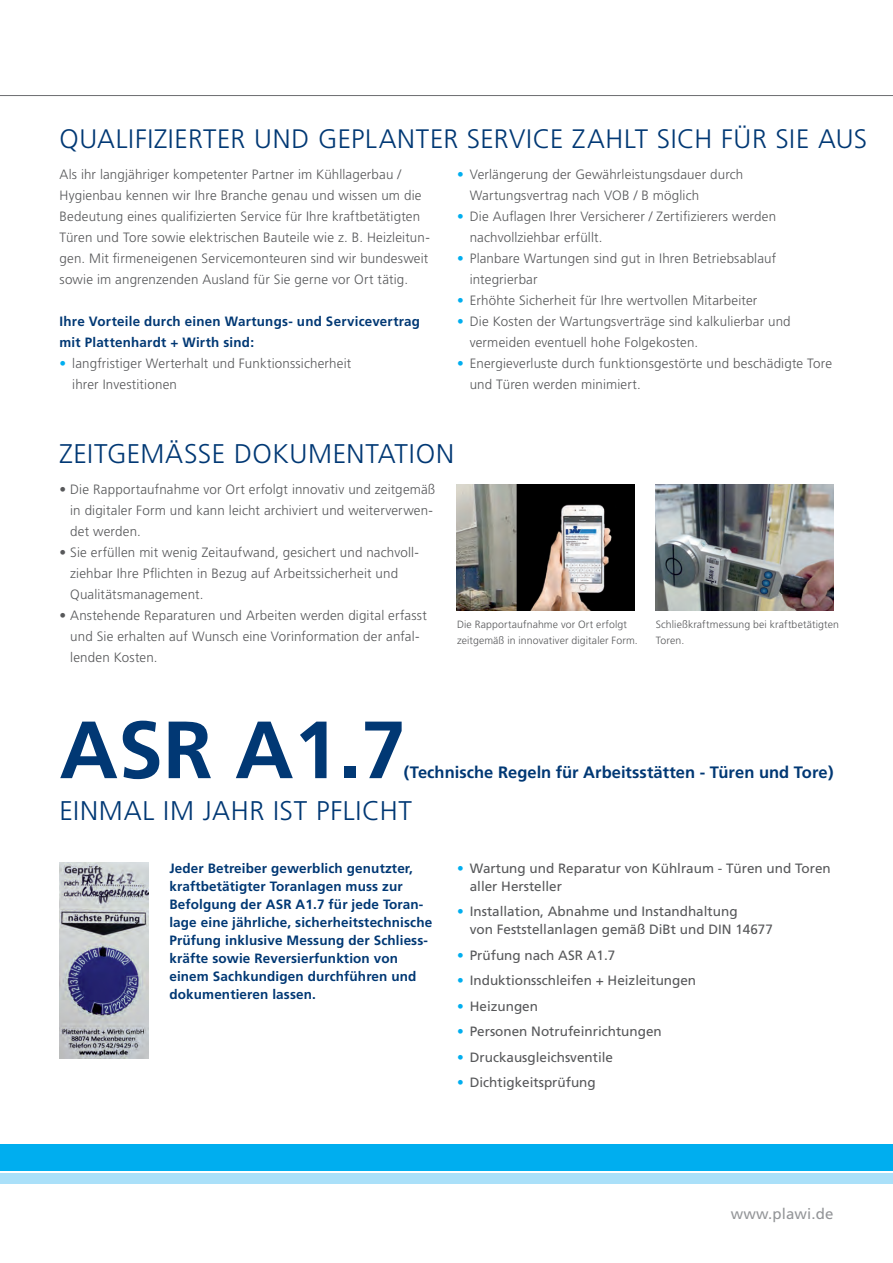
<style>
.page{position:relative;width:893px;height:1263px;background:#fff}
.page>*{position:absolute;margin:0;border:0;box-sizing:border-box;transform-origin:0 0}
.t1{font:700 81px "Frutiger";color:#013874}
.t2{font:300 27px "Frutiger";letter-spacing:.025em;color:#013874}
.t3{font:300 26.7px "Frutiger";letter-spacing:.02em;color:#013874}
.t4{font:700 16.5px "Frutiger";color:#013874}
.t5{font:15px "Frutiger LT Std";letter-spacing:.01em;color:#939598}
.t6{font:300 13.5px/21px "Frutiger LT Std";letter-spacing:.015em;color:#57585a}
.t7{font:13.5px/18px "Frutiger";color:#57585a}
.t8{font:700 13.5px/18px "Frutiger";letter-spacing:.01em;color:#013874}
.t9{font:700 13.5px/21px "Frutiger LT Std";letter-spacing:.02em;color:#013874}
.t10{font:300 10.5px/15px "Frutiger LT Std";letter-spacing:.01em;color:#57585a}
.s1{color:#00aeef}
.s2{font-family:"Frutiger LT Std";font-weight:300;color:#00aeef}
</style>
<div class="page">
<div style="left:0;top:1144px;width:893px;height:26px;background:#00aeef"></div>
<div style="left:0;top:1173px;width:893px;height:11px;background:#aae0f9"></div>
<hr style="left:0;top:95px;width:893px;height:1px;background:#6c6d70">
<img style="left:457px;top:484px;width:178px;height:126px">
<img style="left:656px;top:484px;width:177px;height:126px">
<img style="left:60px;top:862px;width:88px;height:197px">
<h3 class="t3" style="left:60px;top:124px;width:809px">QUALIFIZIERTER UND GEPLANTER SERVICE ZAHLT SICH FÜR SIE AUS</h3>
<p class="t6" style="left:60px;top:164px;width:372px">Als ihr langjähriger kompetenter Partner im Kühllagerbau / Hygienbau kennen wir Ihre Branche genau und wissen um die Bedeutung eines qualifizierten Service für Ihre kraftbetätigten Türen und Tore sowie elektrischen Bauteile wie z. B. Heizleitun&shy;gen. Mit firmeneigenen Servicemonteuren sind wir bundesweit sowie im angrenzenden Ausland für Sie gerne vor Ort tätig.</p>
<p class="t9" style="left:60px;top:311px;width:362px">Ihre Vorteile durch einen Wartungs- und Servicevertrag mit Plattenhardt + Wirth sind:</p>
<p class="t6" style="left:72px;top:353px;width:280px;text-indent:-13px"><span class="s1">•</span> langfristiger Werterhalt und Funktionssicherheit ihrer Investitionen</p>
<p class="t6" style="left:470px;top:164px;width:275px;text-indent:-13px"><span class="s1">•</span> Verlängerung der Gewährleistungsdauer durch<br>Wartungsvertrag nach VOB / B möglich</p>
<p class="t6" style="left:470px;top:206px;width:308px;text-indent:-13px"><span class="s1">•</span> Die Auflagen Ihrer Versicherer / Zertifizierers werden nachvollziehbar erfüllt.</p>
<p class="t6" style="left:470px;top:248px;width:308px;text-indent:-13px"><span class="s1">•</span> Planbare Wartungen sind gut in Ihren Betriebsablauf integrierbar</p>
<p class="t6" style="left:457px;top:290px;width:302px"><span class="s1">•</span> Erhöhte Sicherheit für Ihre wertvollen Mitarbeiter</p>
<p class="t6" style="left:470px;top:311px;width:322px;text-indent:-13px"><span class="s1">•</span> Die Kosten der Wartungsverträge sind kalkulierbar und vermeiden eventuell hohe Folgekosten.</p>
<p class="t6" style="left:470px;top:353px;width:364px;text-indent:-13px"><span class="s1">•</span> Energieverluste durch funktionsgestörte und beschädigte Tore und Türen werden minimiert.</p>
<h2 class="t2" style="left:60px;top:439px;width:396px">ZEITGEMÄSSE DOKUMENTATION</h2>
<p class="t6" style="left:70px;top:479px;width:367px;text-indent:-11px">• Die Rapportaufnahme vor Ort erfolgt innovativ und zeitgemäß in digitaler Form und kann leicht archiviert und weiterverwen&shy;det werden.</p>
<p class="t6" style="left:70px;top:542px;width:350px;text-indent:-11px">• Sie erfüllen mit wenig Zeitaufwand, gesichert und nachvoll&shy;ziehbar Ihre Pflichten in Bezug auf Arbeitssicherheit und<br>Qualitätsmanagement.</p>
<p class="t6" style="left:70px;top:605px;width:358px;text-indent:-11px">• Anstehende Reparaturen und Arbeiten werden digital erfasst und Sie erhalten auf Wunsch eine Vorinformation der anfal&shy;lenden Kosten.</p>
<p class="t10" style="left:457px;top:617px;width:182px">Die Rapportaufnahme vor Ort erfolgt zeitgemäß in innovativer digitaler Form.</p>
<p class="t10" style="left:656px;top:617px;width:185px">Schließkraftmessung bei kraftbetätigten<br>Toren.</p>
<h1 class="t1" style="left:60px;top:702px;width:348px">ASR A1.7</h1>
<p class="t4" style="left:404px;top:763px;width:431px">(Technische Regeln für Arbeitsstätten - Türen und Tore)</p>
<h2 class="t2" style="left:60px;top:796px;width:354px">EINMAL IM JAHR IST PFLICHT</h2>
<p class="t8" style="left:169px;top:859px;width:264px">Jeder Betreiber gewerblich genutzter, kraftbetätigter Toranlagen muss zur Befolgung der ASR A1.7 für jede Toran&shy;lage eine jährliche, sicherheitstechnische Prüfung inklusive Messung der Schliess&shy;kräfte sowie Reversierfunktion von einem Sachkundigen durchführen und dokumentieren lassen.</p>
<p class="t7" style="left:470px;top:859px;width:363px;text-indent:-13px"><span class="s2">•</span> Wartung und Reparatur von Kühlraum - Türen und Toren aller Hersteller</p>
<p class="t7" style="left:470px;top:902px;width:305px;text-indent:-13px"><span class="s2">•</span> Installation, Abnahme und Instandhaltung<br>von Feststellanlagen gemäß DiBt und DIN 14677</p>
<p class="t7" style="left:457px;top:946px;width:160px"><span class="s2">•</span> Prüfung nach ASR A1.7</p>
<p class="t7" style="left:457px;top:971px;width:241px"><span class="s2">•</span> Induktionsschleifen + Heizleitungen</p>
<p class="t7" style="left:457px;top:997px;width:83px"><span class="s2">•</span> Heizungen</p>
<p class="t7" style="left:457px;top:1022px;width:206px"><span class="s2">•</span> Personen Notrufeinrichtungen</p>
<p class="t7" style="left:457px;top:1048px;width:158px"><span class="s2">•</span> Druckausgleichsventile</p>
<p class="t7" style="left:457px;top:1073px;width:140px"><span class="s2">•</span> Dichtigkeitsprüfung</p>
<p class="t5" style="left:731px;top:1205px;width:104px">www.plawi.de</p>
</div>
